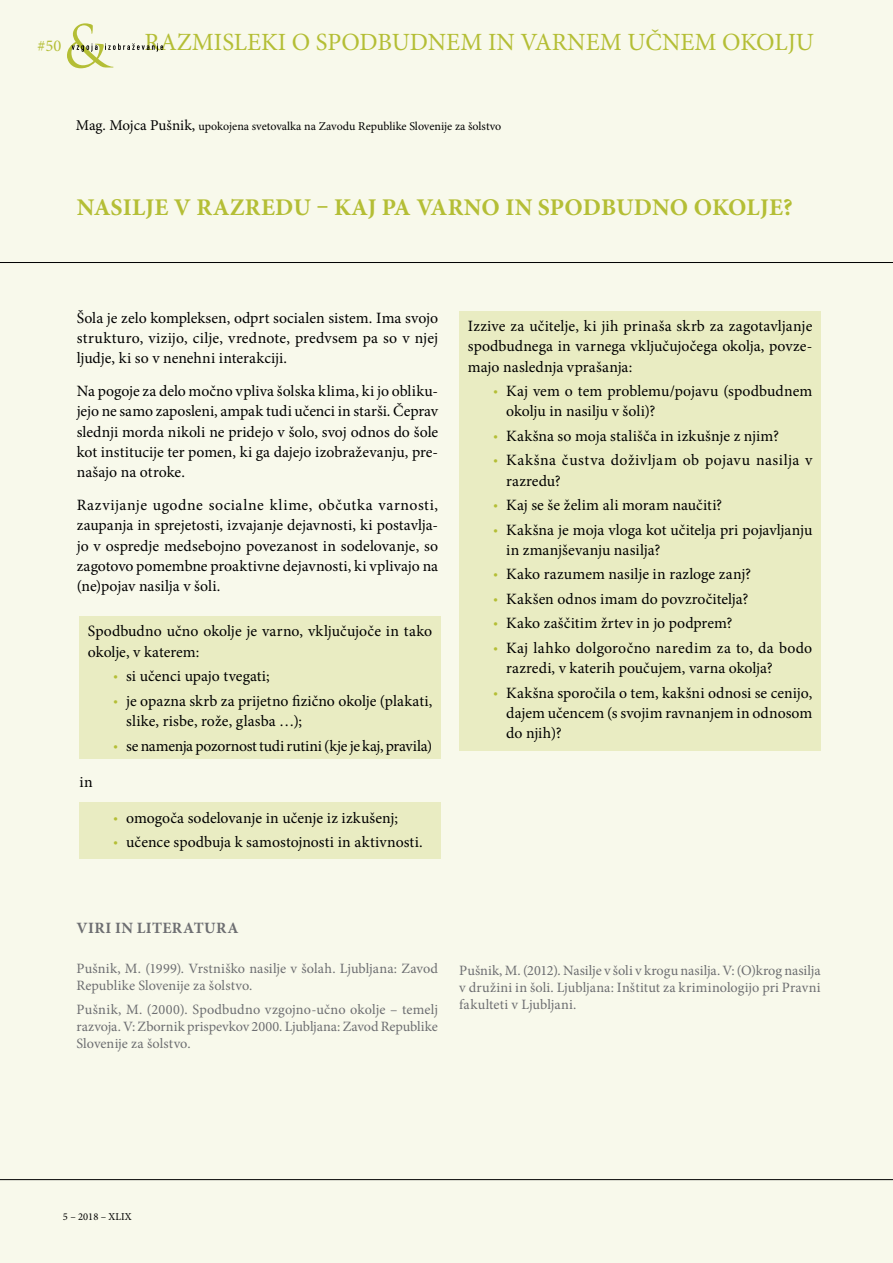
<style>
.page{position:relative;width:893px;height:1263px;background:#f8f9eb}
.page>*{position:absolute;margin:0;border:0;box-sizing:border-box;transform-origin:0 0}
.t1{font:24.75px "Minion Pro";color:#b4be35}
.t2{font:700 24px "Minion Pro";letter-spacing:.005em;color:#b4be35}
.t3{font:16.5px "Minion Pro";color:#b4be35}
.t4{font:15.75px/20.2px "Minion Pro";color:#000;text-align:justify}
.t5{font:15.75px "Minion Pro";letter-spacing:-.02em;color:#000}
.t6{font:15.75px/20.2px "Minion Pro";letter-spacing:.025em;color:#000}
.t7{font:700 15.75px "Minion Pro";color:#6d6e71}
.t8{font:14.25px/17.1px "Minion Pro";letter-spacing:.005em;color:#6d6e71;text-align:justify}
.t9{font:12px "Minion Pro";letter-spacing:-.005em;color:#000}
.t10{font:10.5px "Minion Pro";color:#000}
.s1{font-size:15px}
.s2{font-family:"Myriad Pro";color:#b4be35}
</style>
<div class="page">
<hr style="left:0;top:1179px;width:893px;height:1px;background:#000">
<hr style="left:0;top:262px;width:893px;height:1px;background:#000">
<div style="left:79px;top:616px;width:362px;height:143px;background:#e9ecc2"></div>
<div style="left:79px;top:803px;width:362px;height:56px;background:#e9ecc2"></div>
<div style="left:459px;top:311px;width:362px;height:440px;background:#e9ecc2"></div>
<svg style="left:67px;top:23px;width:96px;height:45px"></svg>
<p class="t3" style="left:38px;top:35px;width:25px">#50</p>
<h1 class="t1" style="left:144px;top:25px;width:671px">RAZMISLEKI O SPODBUDNEM IN VARNEM UČNEM OKOLJU</h1>
<p class="t9" style="left:76px;top:118px;width:427px"><span class="s1">Mag. Mojca Pušnik,</span> upokojena svetovalka na Zavodu Republike Slovenije za šolstvo</p>
<h2 class="t2" style="left:77px;top:190px;width:717px">NASILJE V RAZREDU – KAJ PA VARNO IN SPODBUDNO OKOLJE?</h2>
<p class="t4" style="left:77px;top:307px;width:363px">Šola je zelo kompleksen, odprt socialen sistem. Ima svojo strukturo, vizijo, cilje, vrednote, predvsem pa so v njej ljudje, ki so v nenehni interakciji.</p>
<p class="t4" style="left:77px;top:381px;width:363px">Na pogoje za delo močno vpliva šolska klima, ki jo obliku&shy;jejo ne samo zaposleni, ampak tudi učenci in starši. Čeprav slednji morda nikoli ne pridejo v šolo, svoj odnos do šole kot institucije ter pomen, ki ga dajejo izobraževanju, pre&shy;našajo na otroke.</p>
<p class="t4" style="left:77px;top:495px;width:363px">Razvijanje ugodne socialne klime, občutka varnosti, zaupanja in sprejetosti, izvajanje dejavnosti, ki postavlja&shy;jo v ospredje medsebojno povezanost in sodelovanje, so zagotovo pomembne proaktivne dejavnosti, ki vplivajo na (ne)pojav nasilja v šoli.</p>
<p class="t4" style="left:88px;top:621px;width:346px">Spodbudno učno okolje je varno, vključujoče in tako okolje, v katerem:</p>
<p class="t4" style="left:113px;top:666px;width:158px"><span class="s2">•</span> si učenci upajo tvegati;</p>
<p class="t4" style="left:126px;top:691px;width:308px;text-indent:-13px"><span class="s2">•</span> je opazna skrb za prijetno fizično okolje (plakati, slike, risbe, rože, glasba …);</p>
<p class="t5" style="left:113px;top:735px;width:320px"><span class="s2">•</span> se namenja pozornost tudi rutini (kje je kaj, pravila)</p>
<p class="t4" style="left:79px;top:772px;width:15px">in</p>
<p class="t4" style="left:113px;top:808px;width:286px"><span class="s2">•</span> omogoča sodelovanje in učenje iz izkušenj;</p>
<p class="t4" style="left:113px;top:832px;width:311px"><span class="s2">•</span> učence spodbuja k samostojnosti in aktivnosti.</p>
<p class="t4" style="left:468px;top:316px;width:346px">Izzive za učitelje, ki jih prinaša skrb za zagotavljanje spodbudnega in varnega vključujočega okolja, povze&shy;majo naslednja vprašanja:</p>
<p class="t4" style="left:506px;top:381px;width:308px;text-indent:-13px"><span class="s2">•</span> Kaj vem o tem problemu/pojavu (spodbudnem okolju in nasilju v šoli)?</p>
<p class="t4" style="left:493px;top:426px;width:287px"><span class="s2">•</span> Kakšna so moja stališča in izkušnje z njim?</p>
<p class="t6" style="left:506px;top:450px;width:308px;text-indent:-13px"><span class="s2">•</span> Kakšna čustva doživljam ob pojavu nasilja v razredu?</p>
<p class="t4" style="left:493px;top:495px;width:230px"><span class="s2">•</span> Kaj se še želim ali moram naučiti?</p>
<p class="t4" style="left:506px;top:519px;width:308px;text-indent:-13px"><span class="s2">•</span> Kakšna je moja vloga kot učitelja pri pojavljanju in zmanjševanju nasilja?</p>
<p class="t4" style="left:493px;top:564px;width:259px"><span class="s2">•</span> Kako razumem nasilje in razloge zanj?</p>
<p class="t4" style="left:493px;top:589px;width:256px"><span class="s2">•</span> Kakšen odnos imam do povzročitelja?</p>
<p class="t4" style="left:493px;top:613px;width:240px"><span class="s2">•</span> Kako zaščitim žrtev in jo podprem?</p>
<p class="t4" style="left:506px;top:638px;width:308px;text-indent:-13px"><span class="s2">•</span> Kaj lahko dolgoročno naredim za to, da bodo razredi, v katerih poučujem, varna okolja?</p>
<p class="t4" style="left:506px;top:682px;width:308px;text-indent:-13px"><span class="s2">•</span> Kakšna sporočila o tem, kakšni odnosi se cenijo, dajem učencem (s svojim ravnanjem in odnosom do njih)?</p>
<p class="t7" style="left:77px;top:916px;width:72px">VIRI INLITERATURA</p>
<p class="t8" style="left:77px;top:960px;width:363px">Pušnik, M. (1999). Vrstniško nasilje v šolah. Ljubljana: Zavod<br>Republike Slovenije za šolstvo.</p>
<p class="t8" style="left:77px;top:1001px;width:363px">Pušnik, M. (2000). Spodbudno vzgojno-učno okolje – temelj razvoja. V: Zbornik prispevkov 2000. Ljubljana: Zavod Republike Slovenije za šolstvo.</p>
<p class="t8" style="left:459px;top:962px;width:363px">Pušnik, M. (2012). Nasilje v šoli v krogu nasilja. V: (O)krog nasilja v družini in šoli. Ljubljana: Inštitut za kriminologijo pri Pravni fakulteti v Ljubljani.</p>
<p class="t10" style="left:63px;top:1210px;width:70px">5 – 2018 – XLIX</p>
</div>
